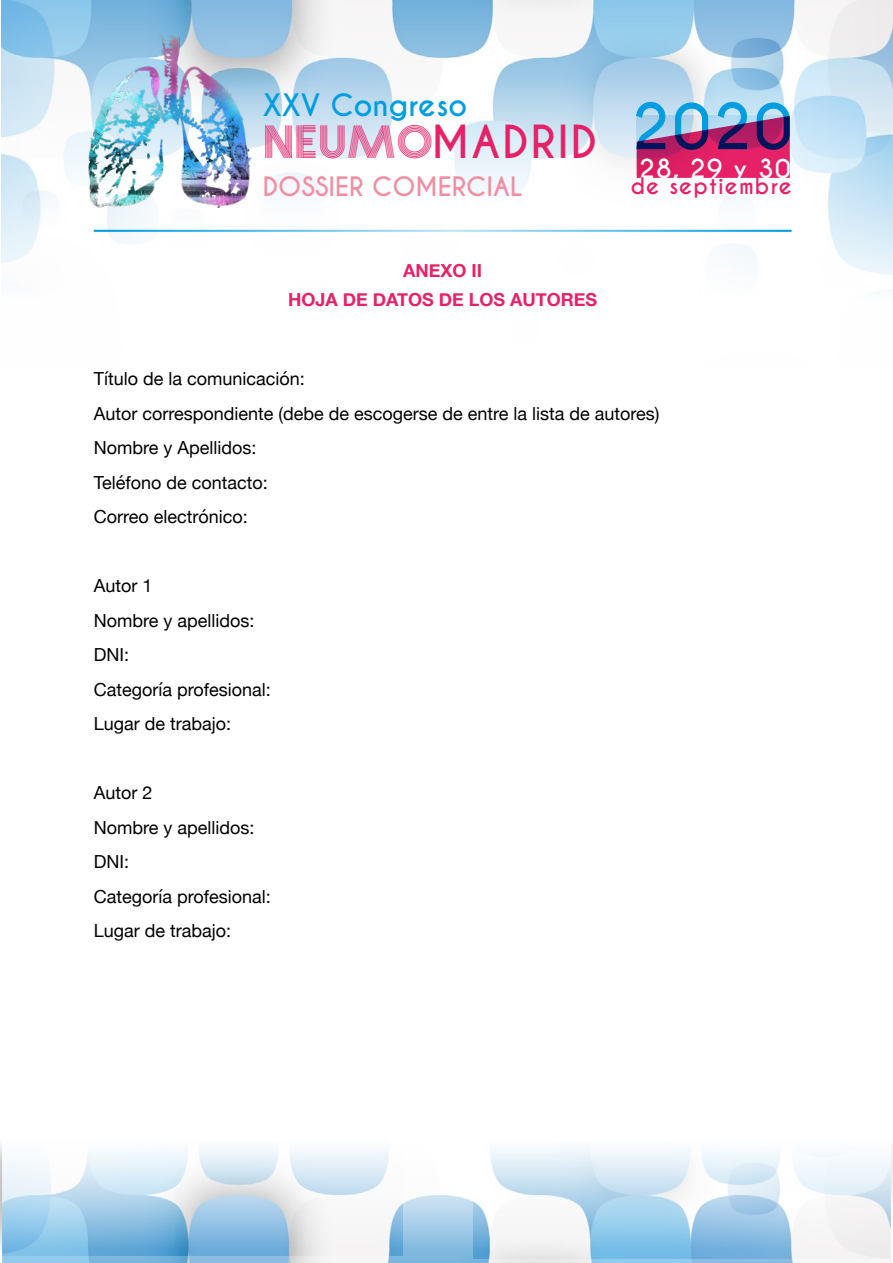
<style>
.page{position:relative;width:893px;height:1263px;background:#fff}
.page>*{position:absolute;margin:0;border:0;box-sizing:border-box;transform-origin:0 0}
.t1{font:700 59.7px "Caviar Dreams";color:#009de0}
.t2{font:700 42.75px "Caviar Dreams";letter-spacing:.05em;color:#e72168}
.t3{font:700 28.95px "Caviar Dreams";color:#009de0}
.t4{font:700 25.2px "Caviar Dreams";color:#f18ea3}
.t5{font:700 24.75px "Caviar Dreams";color:#fff}
.t6{font:700 21.45px "Caviar Dreams";letter-spacing:.05em;color:#e72168}
.t7{font:18px/34.5px "Helvetica Neue";color:#000}
.t8{font:700 18px/28.5px "Helvetica Neue";color:#e72168;text-align:center}
.s1{font-family:"Prisma";font-weight:400;font-size:41.7px}
</style>
<div class="page">
<svg style="left:0;top:1144px;width:893px;height:119px"></svg>
<img style="left:406px;top:0;width:70px;height:230px">
<img style="left:1px;top:0;width:405px;height:264px">
<img style="left:476px;top:0;width:417px;height:275px">
<hr style="left:94px;top:230px;width:697px;height:2px;background:#009de0">
<svg style="left:637px;top:116px;width:153px;height:62px;background:#cc4581"></svg>
<img style="left:83px;top:32px;width:176px;height:176px">
<h3 class="t3" style="left:263px;top:88px;width:206px">XXV Congreso</h3>
<h1 class="t1" style="left:632px;top:91px;width:162px">2020</h1>
<h3 class="t5" style="left:639px;top:153px;width:153px">28, 29 y 30</h3>
<h2 class="t2" style="left:263px;top:116px;width:336px"><span class="s1">NEUMO</span>MADRID</h2>
<h3 class="t4" style="left:263px;top:172px;width:261px">DOSSIER COMERCIAL</h3>
<p class="t6" style="left:630px;top:173px;width:163px">de septiembre</p>
<p class="t8" style="left:288px;top:257px;width:310px">ANEXO II<br>HOJA DE DATOS DE LOS AUTORES</p>
<p class="t7" style="left:94px;top:363px;width:567px">Título de la comunicación:<br>Autor correspondiente (debe de escogerse de entre la lista de autores)<br>Nombre y Apellidos:<br>Teléfono de contacto:<br>Correo electrónico:</p>
<p class="t7" style="left:94px;top:570px;width:178px">Autor 1<br>Nombre y apellidos:<br>DNI:<br>Categoría profesional:<br>Lugar de trabajo:</p>
<p class="t7" style="left:94px;top:777px;width:178px">Autor 2<br>Nombre y apellidos:<br>DNI:<br>Categoría profesional:<br>Lugar de trabajo:</p>
</div>
